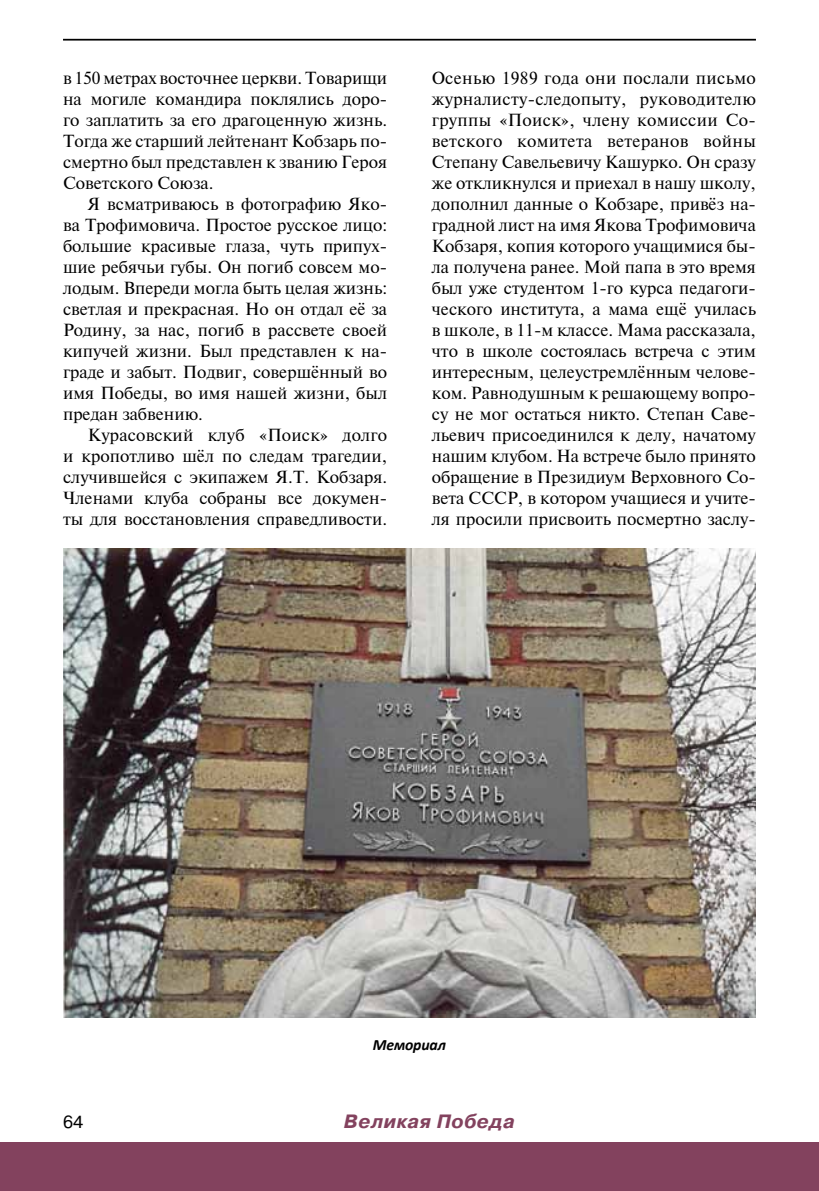
<style>
.page{position:relative;width:819px;height:1191px;background:#fff}
.page>*{position:absolute;margin:0;border:0;box-sizing:border-box;transform-origin:0 0}
.t1{font:italic 700 19.25px "Pragmatica C";letter-spacing:.03em;color:#83425e}
.t2{font:17.5px/21px "Newton";color:#000;text-align:justify}
.t3{font:17.5px "Pragmatica C";color:#000}
.t4{font:italic 700 15.75px "Calibri";letter-spacing:-.01em;color:#000}
</style>
<div class="page">
<hr style="left:63px;top:39px;width:693px;height:2px;background:#000">
<div style="left:0;top:1142px;width:819px;height:49px;background:#83425e"></div>
<img style="left:63px;top:548px;width:693px;height:469px">
<p class="t2" style="left:63px;top:67px;width:325px">в 150 метрах восточнее церкви. Товарищи на могиле командира поклялись доро&shy;го заплатить за его драгоценную жизнь.<br>Тогда же старший лейтенант Кобзарь по&shy;смертно был представлен к званию Героя Советского Союза.</p>
<p class="t2" style="left:63px;top:193px;width:325px;text-indent:25px">Я всматриваюсь в фотографию Яко&shy;ва Трофимовича. Простое русское лицо: большие красивые глаза, чуть припух&shy;шие ребячьи губы. Он погиб совсем мо&shy;лодым. Впереди могла быть целая жизнь: светлая и прекрасная. Но он отдал её за Родину, за нас, погиб в рассвете своей кипучей жизни. Был представлен к на&shy;граде и забыт. Подвиг, совершённый во имя Победы, во имя нашей жизни, был предан забвению.</p>
<p class="t2" style="left:63px;top:424px;width:325px;text-indent:25px">Курасовский клуб «Поиск» долго и кропотливо шёл по следам трагедии, случившейся с экипажем Я.Т. Кобзаря.<br>Членами клуба собраны все докумен&shy;ты для восстановления справедливости.</p>
<p class="t2" style="left:432px;top:67px;width:325px">Осенью 1989 года они послали письмо журналисту-следопыту, руководителю группы «Поиск», члену комиссии Со&shy;ветского комитета ветеранов войны Степану Савельевичу Кашурко. Он сразу же откликнулся и приехал в нашу школу, дополнил данные о Кобзаре, привёз на&shy;градной лист на имя Якова Трофимовича Кобзаря, копия которого учащимися бы&shy;ла получена ранее. Мой папа в это время был уже студентом 1-го курса педагоги&shy;ческого института, а мама ещё училась в школе, в 11-м классе. Мама рассказала, что в школе состоялась встреча с этим интересным, целеустремлённым челове&shy;ком. Равнодушным к решающему вопро&shy;су не мог остаться никто. Степан Саве&shy;льевич присоединился к делу, начатому нашим клубом. На встрече было принято обращение в Президиум Верховного Со&shy;вета СССР, в котором учащиеся и учите&shy;ля просили присвоить посмертно заслу-</p>
<p class="t4" style="left:373px;top:1033px;width:75px">Мемориал</p>
<p class="t3" style="left:63px;top:1112px;width:22px">64</p>
<p class="t1" style="left:344px;top:1110px;width:172px">Великая Победа</p>
</div>
